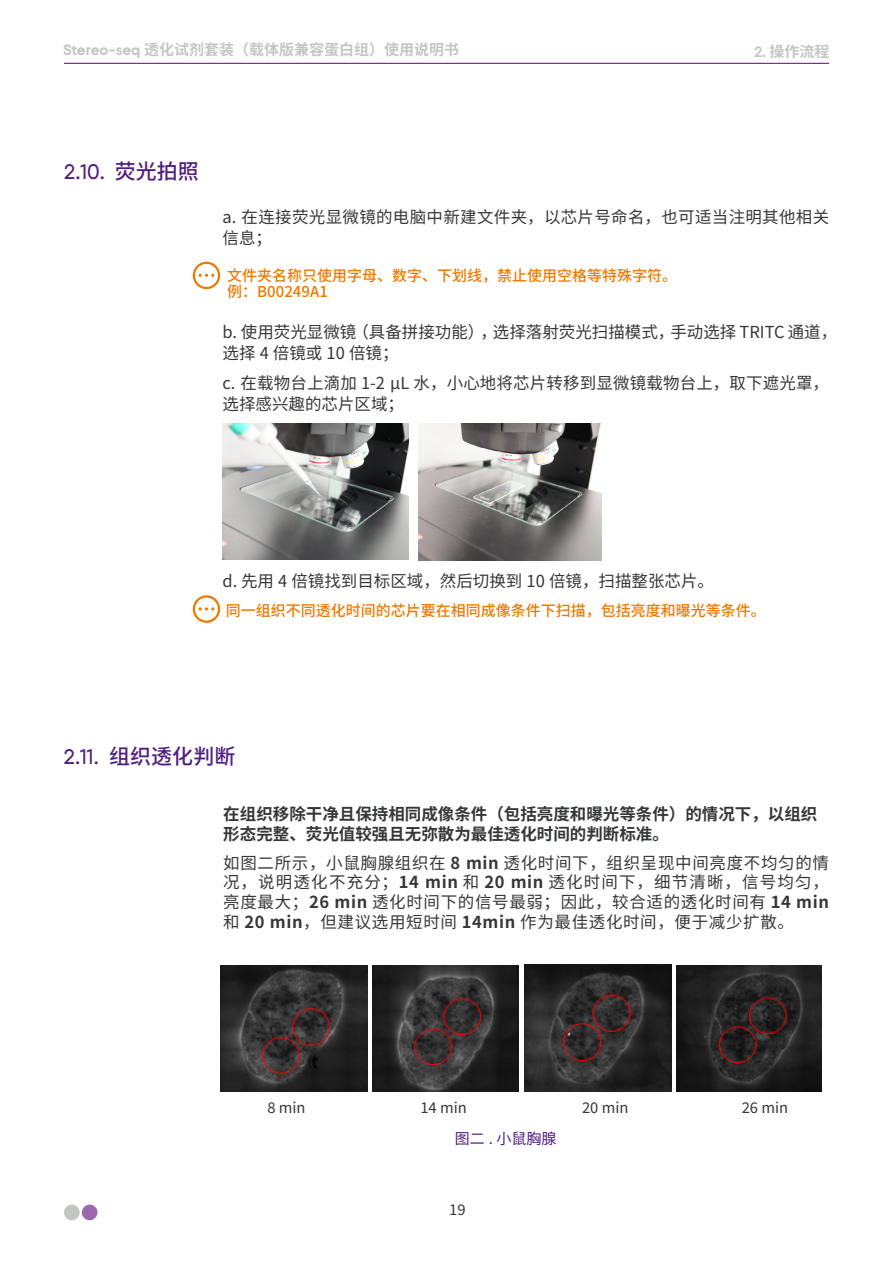
<style>
.page{position:relative;width:893px;height:1263px;background:#fff}
.page>*{position:absolute;margin:0;border:0;box-sizing:border-box;transform-origin:0 0}
.t1{font:500 21px "Source Han Sans SC";color:#4f1e80}
.t2{font:500 21px "BGI";color:#4f1e80}
.t3{font:16.5px/21px "Source Han Sans SC";letter-spacing:.01em;color:#363738}
.t4{font:700 16.5px/19.8px "Source Han Sans SC";color:#363738}
.t5{font:16.5px "Source Sans Pro";color:#363738}
.t6{font:500 15px/16.5px "Source Han Sans SC";color:#ee7800}
.t7{font:700 15px "Source Han Sans SC";color:#c4c6c4}
.t8{font:15px "Source Han Sans SC";color:#4f1e80}
.s1{font-family:"BGI"}
.s2{font-family:"Source Han Sans SC"}
.s3{font-weight:700}
</style>
<div class="page">
<div style="left:64px;top:1204px;width:16px;height:16px;background:#c4c6c4;border-radius:50%"></div>
<div style="left:82px;top:1204px;width:16px;height:16px;background:#9b6aab;border-radius:50%"></div>
<hr style="left:64px;top:63px;width:765px;height:1px;background:#5e0085">
<svg style="left:193px;top:262px;width:27px;height:27px"></svg>
<svg style="left:193px;top:595px;width:27px;height:28px"></svg>
<img style="left:223px;top:423px;width:185px;height:136px">
<img style="left:220px;top:965px;width:147px;height:127px">
<img style="left:372px;top:965px;width:146px;height:127px">
<img style="left:524px;top:965px;width:147px;height:127px">
<img style="left:676px;top:965px;width:146px;height:127px">
<img style="left:419px;top:423px;width:183px;height:137px">
<p class="t7" style="left:63px;top:41px;width:397px"><span class="s1">Stereo-seq</span> 透化试剂套装（载体版兼容蛋白组）使用说明书</p>
<p class="t7" style="left:754px;top:43px;width:77px"><span class="s1">2.</span> 操作流程</p>
<p class="t2" style="left:64px;top:162px;width:136px">2.10. <span class="s2">荧光拍照</span></p>
<p class="t3" style="left:223px;top:207px;width:608px">a. 在连接荧光显微镜的电脑中新建文件夹，以芯片号命名，也可适当注明其他相关信息；</p>
<p class="t6" style="left:227px;top:268px;width:451px">文件夹名称只使用字母、数字、下划线，禁止使用空格等特殊字符。例：B00249A1</p>
<p class="t3" style="left:223px;top:322px;width:616px">b. 使用荧光显微镜（具备拼接功能），选择落射荧光扫描模式，手动选择 TRITC 通道，选择 4 倍镜或 10 倍镜；</p>
<p class="t3" style="left:223px;top:373px;width:608px">c. 在载物台上滴加 1-2 μL 水，小心地将芯片转移到显微镜载物台上，取下遮光罩，选择感兴趣的芯片区域；</p>
<p class="t3" style="left:223px;top:571px;width:493px">d. 先用 4 倍镜找到目标区域，然后切换到 10 倍镜，扫描整张芯片。</p>
<p class="t6" style="left:226px;top:603px;width:541px">同一组织不同透化时间的芯片要在相同成像条件下扫描，包括亮度和曝光等条件。</p>
<p class="t1" style="left:64px;top:744px;width:173px"><span class="s1">2.11.</span> 组织透化判断</p>
<p class="t4" style="left:223px;top:805px;width:596px">在组织移除干净且保持相同成像条件（包括亮度和曝光等条件）的情况下，以组织形态完整、荧光值较强且无弥散为最佳透化时间的判断标准。</p>
<p class="t3" style="left:223px;top:853px;width:607px;line-height:19.8px;text-align:justify">如图二所示，小鼠胸腺组织在 <span class="s3">8 min</span> 透化时间下，组织呈现中间亮度不均匀的情况，说明透化不充分；<span class="s3">14 min</span> 和 <span class="s3">20 min</span> 透化时间下，细节清晰，信号均匀，亮度最大；<span class="s3">26 min</span> 透化时间下的信号最弱；因此，较合适的透化时间有 <span class="s3">14 min</span>和 <span class="s3">20 min</span>，但建议选用短时间 <span class="s3">14min</span> 作为最佳透化时间，便于减少扩散。</p>
<p class="t5" style="left:267px;top:1097px;width:40px">8 min</p>
<p class="t5" style="left:420px;top:1097px;width:48px">14 min</p>
<p class="t5" style="left:582px;top:1097px;width:48px">20 min</p>
<p class="t5" style="left:742px;top:1097px;width:48px">26 min</p>
<p class="t8" style="left:455px;top:1130px;width:103px">图二 . 小鼠胸腺</p>
<p class="t5" style="left:449px;top:1199px;width:18px">19</p>
</div>
